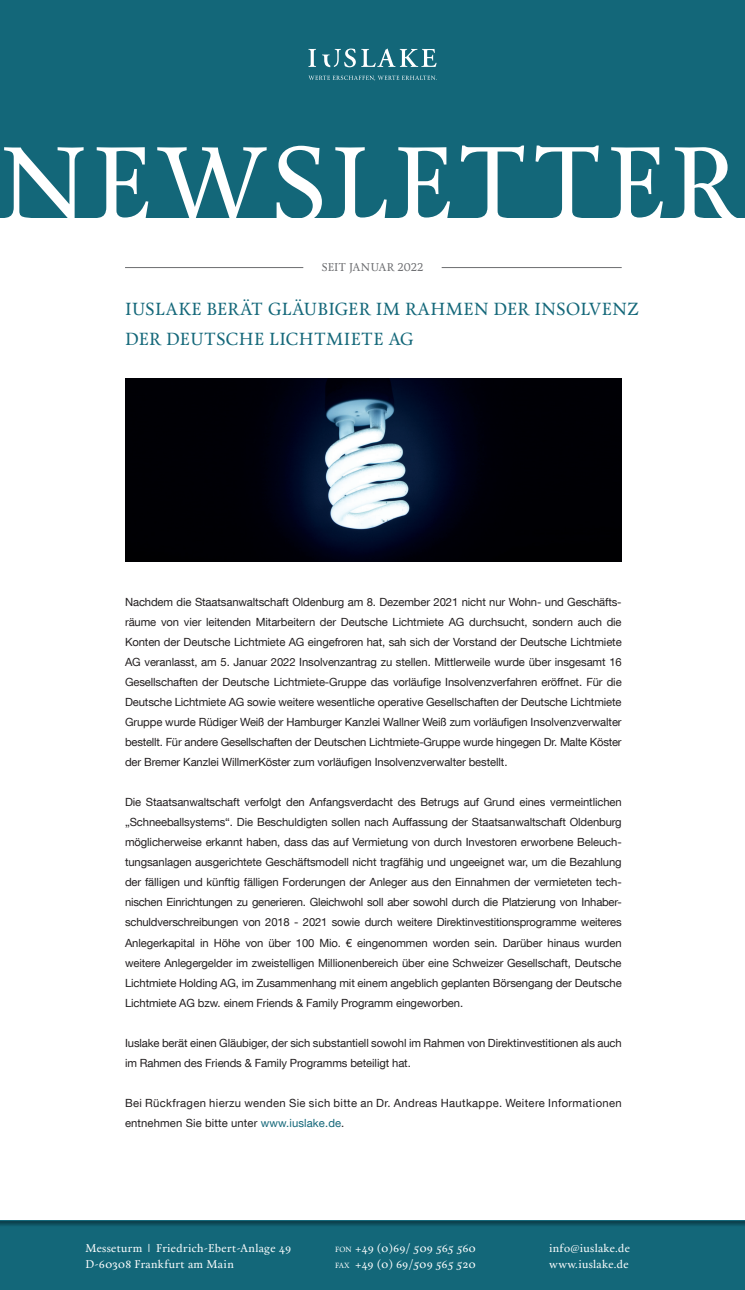
<style>
.page{position:relative;width:745px;height:1290px;background:#fff}
.page>*{position:absolute;margin:0;border:0;box-sizing:border-box;transform-origin:0 0}
.t1{font:105.5px "Calendas Plus";letter-spacing:.03em;color:#fff}
.t2{font:17.5px/30.8px "Calendas Plus";letter-spacing:.02em;color:#136779}
.t3{font:11.25px/20px "Helvetica Neue LT Com";letter-spacing:-.01em;color:#231f20;text-align:justify}
.t4{font:11.25px/20px "Helvetica Neue LT Com";letter-spacing:.03em;color:#231f20}
.t5{font:11.25px/16.2px "Calendas Plus";letter-spacing:.03em;color:#fff}
.t6{font:11.25px/16.2px "Calendas Plus";letter-spacing:-.005em;color:#fff}
.t7{font:11.25px "Calendas Plus";letter-spacing:.01em;color:#6c6d70}
.s1{color:#136779}
.s2{font-family:"Helvetica Neue LT Com";font-weight:300}
.s3{font-size:7.5px}
</style>
<div class="page">
<div style="left:0;top:0;width:744px;height:218px;background:#136779"></div>
<svg style="left:308px;top:49px;width:47px;height:18px"></svg>
<svg style="left:361px;top:49px;width:75px;height:18px"></svg>
<svg style="left:309px;top:76px;width:127px;height:5px"></svg>
<hr style="left:125px;top:267px;width:178px;height:1px;background:#6c6d70">
<hr style="left:441px;top:267px;width:180px;height:1px;background:#6c6d70">
<div style="left:0;top:1221px;width:744px;height:69px;background:#136779"></div>
<svg style="left:0;top:1221px;width:744px;height:5px"></svg>
<img style="left:125px;top:378px;width:496px;height:183px">
<h1 class="t1" style="left:0;top:108px;width:744px">NEWSLETTER</h1>
<p class="t7" style="left:321px;top:259px;width:103px">SEIT JANUAR 2022</p>
<h2 class="t2" style="left:125px;top:292px;width:515px">IUSLAKE BERÄT GLÄUBIGER IM RAHMEN DER INSOLVENZ<br>DER DEUTSCHE LICHTMIETE AG</h2>
<p class="t3" style="left:125px;top:592px;width:498px">Nachdem die Staatsanwaltschaft Oldenburg am 8. Dezember 2021 nicht nur Wohn- und Geschäfts&shy;räume von vier leitenden Mitarbeitern der Deutsche Lichtmiete AG durchsucht, sondern auch die Konten der Deutsche Lichtmiete AG eingefroren hat, sah sich der Vorstand der Deutsche Lichtmiete AG veranlasst, am 5. Januar 2022 Insolvenzantrag zu stellen. Mittlerweile wurde über insgesamt 16<br>Gesellschaften der Deutsche Lichtmiete-Gruppe das vorläufige Insolvenzverfahren eröffnet. Für die Deutsche Lichtmiete AG sowie weitere wesentliche operative Gesellschaften der Deutsche Lichtmiete Gruppe wurde Rüdiger Weiß der Hamburger Kanzlei Wallner Weiß zum vorläufigen Insolvenzverwalter bestellt. Für andere Gesellschaften der Deutschen Lichtmiete-Gruppe wurde hingegen Dr. Malte Köster der Bremer Kanzlei WillmerKöster zum vorläufigen Insolvenzverwalter bestellt.</p>
<p class="t3" style="left:125px;top:792px;width:498px">Die Staatsanwaltschaft verfolgt den Anfangsverdacht des Betrugs auf Grund eines vermeintlichen „Schneeballsystems“. Die Beschuldigten sollen nach Auffassung der Staatsanwaltschaft Oldenburg möglicherweise erkannt haben, dass das auf Vermietung von durch Investoren erworbene Beleuch&shy;tungsanlagen ausgerichtete Geschäftsmodell nicht tragfähig und ungeeignet war, um die Bezahlung der fälligen und künftig fälligen Forderungen der Anleger aus den Einnahmen der vermieteten tech&shy;nischen Einrichtungen zu generieren. Gleichwohl soll aber sowohl durch die Platzierung von Inhaber&shy;schuldverschreibungen von 2018 - 2021 sowie durch weitere Direktinvestitionsprogramme weiteres Anlegerkapital in Höhe von über 100 Mio. € eingenommen worden sein. Darüber hinaus wurden weitere Anlegergelder im zweistelligen Millionenbereich über eine Schweizer Gesellschaft, Deutsche Lichtmiete Holding AG, im Zusammenhang mit einem angeblich geplanten Börsengang der Deutsche Lichtmiete AG bzw. einem Friends &amp; Family Programm eingeworben.</p>
<p class="t3" style="left:125px;top:1032px;width:498px">Iuslake berät einen Gläubiger, der sich substantiell sowohl im Rahmen von Direktinvestitionen als auch im Rahmen des Friends &amp; Family Programms beteiligt hat.</p>
<p class="t4" style="left:125px;top:1092px;width:498px">Bei Rückfragen hierzu wenden Sie sich bitte an Dr. Andreas Hautkappe. Weitere Informationen entnehmen Sie bitte unter <span class="s1">www.iuslake.de</span>.</p>
<p class="t5" style="left:85px;top:1239px;width:207px">Messeturm <span class="s2">I</span> Friedrich-Ebert-Anlage 49<br>D-60308 Frankfurt am Main</p>
<p class="t6" style="left:335px;top:1239px;width:142px"><span class="s3">FON</span> +49 (0)69/ 509 565 560<br><span class="s3">FAX</span> +49 (0) 69/509 565 520</p>
<p class="t5" style="left:548px;top:1239px;width:82px">info@iuslake.de www.iuslake.de</p>
</div>
